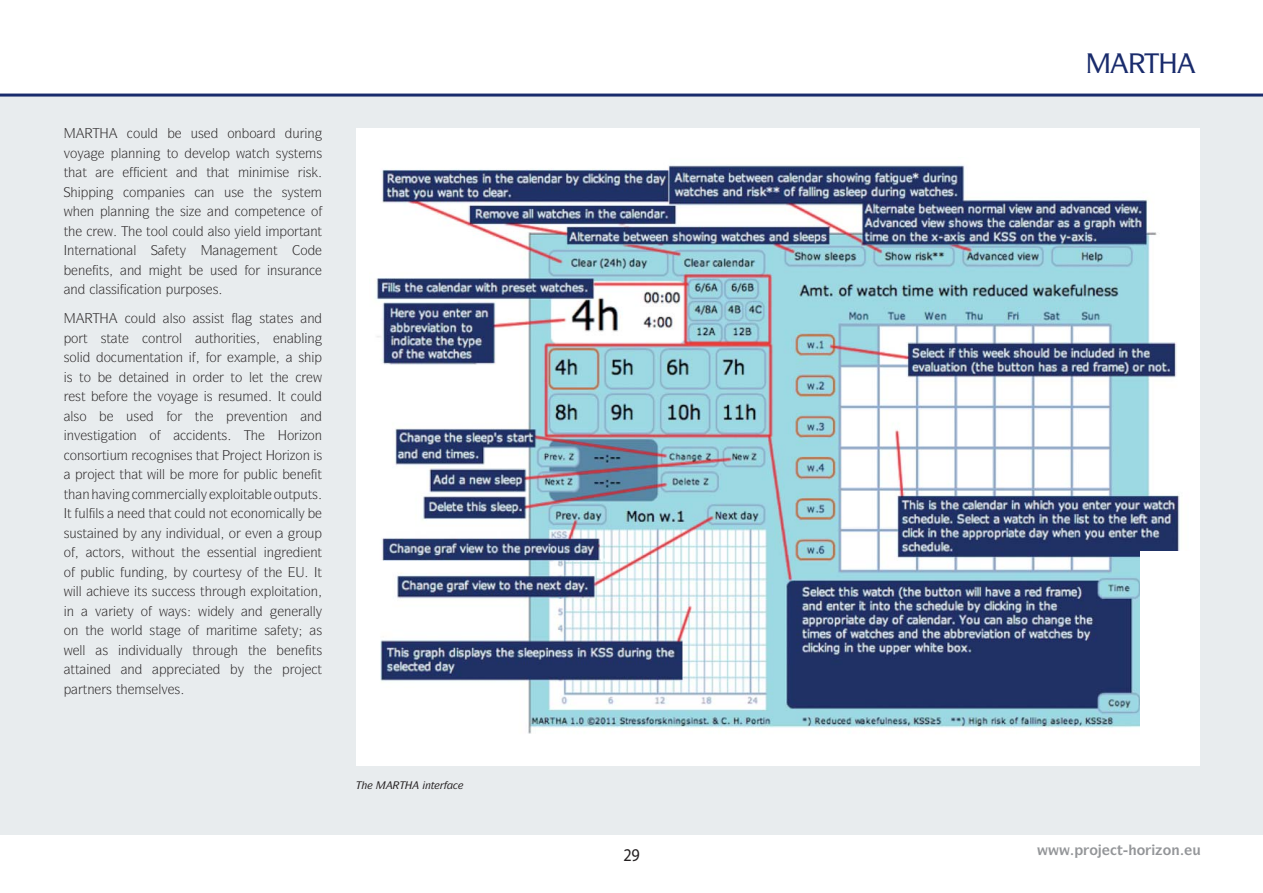
<style>
.page{position:relative;width:1263px;height:893px;background:#fff}
.page>*{position:absolute;margin:0;border:0;box-sizing:border-box;transform-origin:0 0}
.t1{font:18px "Myriad Pro";color:#231f20;scale:.9 1}
.t2{font:700 14.25px "Symbol IT Cby BT";color:#939598}
.t3{font:13.5px "Symbol IT Cby BT";color:#231f20}
.t4{font:italic 500 10.5px "Symbol IT Cby BT";color:#231f20}
</style>
<div class="page">
<div style="left:0;top:94px;width:1263px;height:741px;background:#e8ecee"></div>
<hr style="left:0;top:94px;width:1263px;height:3px;background:#192b6c">
<div style="left:356px;top:128px;width:843px;height:637px;background:#fff"></div>
<img style="left:376px;top:165px;width:804px;height:569px">
<div style="left:1140px;top:551px;width:59px;height:208px;background:#fff"></div>
<p class="t3" style="left:100px;top:127px;width:53px">★ □◆●</p>
<p class="t3" style="left:227px;top:127px;width:31px">□■ □</p>
<p class="t3" style="left:118px;top:146px;width:62px">● ■■■ ▼□</p>
<p class="t3" style="left:199px;top:146px;width:25px">❖ ●□</p>
<p class="t3" style="left:252px;top:146px;width:48px">▼ ▲ ▲▼</p>
<p class="t3" style="left:156px;top:166px;width:75px">■▼ ■ ▼ ▼</p>
<p class="t3" style="left:207px;top:185px;width:52px">■ ◆▲ ▼</p>
<p class="t3" style="left:282px;top:185px;width:24px">▲ ▲▼</p>
<p class="t3" style="left:87px;top:205px;width:75px">■ ● ■■■ ▼</p>
<p class="t3" style="left:241px;top:205px;width:53px">□ ▼■</p>
<p class="t3" style="left:146px;top:224px;width:51px">▼□□● □◆●</p>
<p class="t3" style="left:214px;top:224px;width:18px">●▲□</p>
<p class="t3" style="left:251px;top:224px;width:5px">●</p>
<p class="t3" style="left:287px;top:224px;width:37px">□▼■▼</p>
<p class="t3" style="left:67px;top:244px;width:71px">■▼ ■▼□■●</p>
<p class="t3" style="left:219px;top:244px;width:9px">■</p>
<p class="t3" style="left:78px;top:263px;width:33px">■ ▼▲</p>
<p class="t3" style="left:127px;top:263px;width:9px">■</p>
<p class="t3" style="left:178px;top:263px;width:47px">▼ ◆▲</p>
<p class="t3" style="left:248px;top:263px;width:63px">□ ■▲◆ ■</p>
<p class="t3" style="left:71px;top:283px;width:48px">■ ● ▲▲</p>
<p class="t3" style="left:140px;top:283px;width:80px">▼□■ ◆ □▲ ▲</p>
<p class="t3" style="left:100px;top:312px;width:50px">★ □◆●</p>
<p class="t3" style="left:170px;top:312px;width:70px">●▲□ ▲▲ ▲▼ ●</p>
<p class="t3" style="left:259px;top:312px;width:57px">▲▼▼▲ ■</p>
<p class="t3" style="left:71px;top:331px;width:53px">□▼ ▲▼▼</p>
<p class="t3" style="left:148px;top:331px;width:36px">□■▼ □●</p>
<p class="t3" style="left:202px;top:331px;width:56px">◆▼□▼ ▲</p>
<p class="t3" style="left:280px;top:331px;width:36px">■ ●■</p>
<p class="t3" style="left:64px;top:351px;width:18px">▲□●</p>
<p class="t3" style="left:142px;top:351px;width:42px">■▼ ▼□■</p>
<p class="t3" style="left:67px;top:370px;width:26px">▲ ▼□</p>
<p class="t3" style="left:231px;top:370px;width:46px">▼□ ● ▼ ▼</p>
<p class="t3" style="left:207px;top:390px;width:37px">▲ ▲◆</p>
<p class="t3" style="left:281px;top:390px;width:35px">▼ □◆●</p>
<p class="t3" style="left:71px;top:409px;width:18px">●▲□</p>
<p class="t3" style="left:245px;top:409px;width:44px">❖ ■▼□■</p>
<p class="t3" style="left:307px;top:409px;width:9px">■</p>
<p class="t3" style="left:67px;top:429px;width:32px">■❖ ▲▼</p>
<p class="t3" style="left:115px;top:429px;width:44px">▼□■ □</p>
<p class="t3" style="left:210px;top:429px;width:19px">■▼▲</p>
<p class="t3" style="left:278px;top:429px;width:46px">★□ □■</p>
<p class="t3" style="left:70px;top:448px;width:49px">□■▲□ ▼ ◆</p>
<p class="t3" style="left:149px;top:448px;width:175px">□■▲▲ ▼ ▼ □ ▼ ★□ □■ ▲</p>
<p class="t3" style="left:87px;top:468px;width:79px">□▼ ▼▼ ●●</p>
<p class="t3" style="left:200px;top:468px;width:70px">□ □ ◆ ●</p>
<p class="t3" style="left:64px;top:487px;width:83px">▼ ■ ❖■ □</p>
<p class="t3" style="left:230px;top:487px;width:90px">●□ ▼ ● □◆▼ ◆▼▲</p>
<p class="t3" style="left:67px;top:507px;width:59px">▼ ◆● ●▲ ■</p>
<p class="t3" style="left:148px;top:507px;width:118px">▼ ▼ □◆● ■□▼ □■□</p>
<p class="t3" style="left:64px;top:526px;width:42px">▲◆▲▼ ■</p>
<p class="t3" style="left:148px;top:526px;width:126px">■ ■❖◆● □ ❖■</p>
<p class="t3" style="left:64px;top:546px;width:59px">□ ▼□ ▲</p>
<p class="t3" style="left:144px;top:546px;width:44px">▼ □◆▼ ▼</p>
<p class="t3" style="left:214px;top:546px;width:62px">▲▲ ■▼ ● ■</p>
<p class="t3" style="left:64px;top:565px;width:43px">□ ◆ ●</p>
<p class="t3" style="left:124px;top:565px;width:34px">◆■ ■</p>
<p class="t3" style="left:199px;top:565px;width:71px">□◆▼ ▲ □ ▼</p>
<p class="t3" style="left:116px;top:585px;width:50px">❖ ▼▲ ▲◆</p>
<p class="t3" style="left:184px;top:585px;width:49px">▲▲ ▼ □◆</p>
<p class="t3" style="left:271px;top:585px;width:48px">●□▼ ▼□■</p>
<p class="t3" style="left:284px;top:604px;width:33px">■ ●●</p>
<p class="t3" style="left:64px;top:624px;width:28px">□■ ▼</p>
<p class="t3" style="left:120px;top:624px;width:41px">□ ● ▲▼</p>
<p class="t3" style="left:80px;top:643px;width:145px">●● ▲ ■ ❖ ◆●● ▼ □◆</p>
<p class="t3" style="left:291px;top:643px;width:33px">■ ▼▲</p>
<p class="t3" style="left:71px;top:663px;width:28px">▼▼ ■</p>
<p class="t3" style="left:128px;top:663px;width:9px">■</p>
<p class="t3" style="left:83px;top:682px;width:39px">▼■ ▲ ▼</p>
<p class="t3" style="left:146px;top:682px;width:36px">▲●❖▲</p>
<p class="t4" style="left:405px;top:781px;width:31px">★ ■▼</p>
<h1 class="t1" style="left:623px;top:848px;width:20px">29</h1>
<p class="t2" style="left:1089px;top:842px;width:113px">□ ▼□ □■◆</p>
</div>
